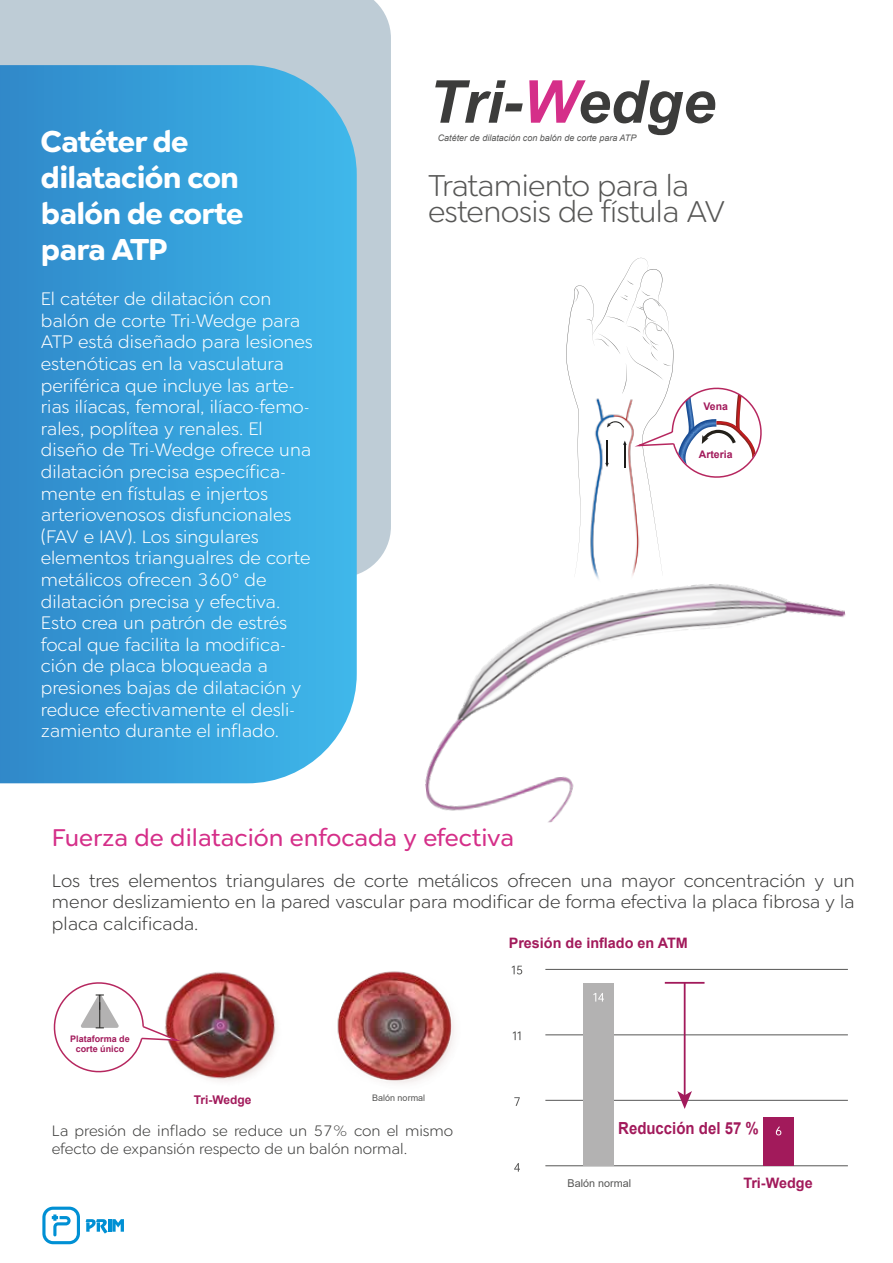
<style>
.page{position:relative;width:893px;height:1263px;background:#fff}
.page>*{position:absolute;margin:0;border:0;box-sizing:border-box;transform-origin:0 0}
.t1{font:italic 700 59.25px "Arial";color:#3c3c3b}
.t2{font:700 30px/36px "Cerco";letter-spacing:-.025em;color:#fff}
.t3{font:300 29.85px/25.7px "Cerco";letter-spacing:-.025em;color:#575756}
.t4{font:24px "Cerco";color:#d52f89}
.t5{font:300 18px/21.6px "Cerco";color:#fff}
.t6{font:300 18px/21.6px "Cerco";color:#3c3c3b;text-align:justify}
.t7{font:700 16.65px "Arial";color:#a21a5b;scale:.9 1}
.t8{font:300 15px/18px "Cerco";color:#3c3c3b}
.t9{font:700 14.4px "Arial";color:#a21a5b}
.t10{font:700 12px "Arial";color:#a21a5b}
.t11{font:10.8px "Arial";color:#575756}
.t12{font:700 10.5px "Arial";color:#a21a5b}
.t13{font:italic 9px "Arial";color:#575756}
.t14{font:700 9px/10.8px "Arial";color:#a21a5b;text-align:center}
.t15{font:9px "Arial";color:#575756}
.s1{color:#d52f89}
</style>
<div class="page">
<div style="left:0;top:0;width:391px;height:575px;background:#beccd6"></div>
<svg style="left:0;top:65px;width:357px;height:718px;background:#39a1da"></svg>
<svg style="left:42px;top:1206px;width:38px;height:38px"></svg>
<svg style="left:86px;top:1219px;width:38px;height:14px"></svg>
<svg style="left:566px;top:258px;width:196px;height:310px"></svg>
<img style="left:425px;top:568px;width:421px;height:254px">
<img style="left:185px;top:972px;width:91px;height:109px">
<img style="left:337px;top:971px;width:117px;height:113px">
<svg style="left:53px;top:982px;width:132px;height:91px"></svg>
<hr style="left:545px;top:1034px;width:303px;height:1px;background:#575756">
<hr style="left:545px;top:1100px;width:303px;height:1px;background:#575756">
<hr style="left:545px;top:969px;width:303px;height:1px;background:#575756">
<svg style="left:514px;top:1097px;width:6px;height:9px"></svg>
<svg style="left:514px;top:1163px;width:6px;height:9px"></svg>
<svg style="left:513px;top:1031px;width:7px;height:9px"></svg>
<svg style="left:512px;top:966px;width:10px;height:8px"></svg>
<hr style="left:545px;top:1165px;width:303px;height:1px;background:#575756">
<div style="left:764px;top:1117px;width:30px;height:49px;background:#a21a5b"></div>
<svg style="left:776px;top:1127px;width:5px;height:8px"></svg>
<div style="left:584px;top:983px;width:30px;height:183px;background:#b3b2b2"></div>
<svg style="left:593px;top:993px;width:11px;height:8px"></svg>
<hr style="left:665px;top:982px;width:39px;height:2px;background:#a21a5b">
<hr style="left:684px;top:983px;width:2px;height:113px;background:#a21a5b">
<svg style="left:677px;top:1091px;width:15px;height:18px"></svg>
<h2 class="t2" style="left:41px;top:122px;width:204px">Catéter de dilatación con balón de corte para ATP</h2>
<p class="t5" style="left:41px;top:287px;width:274px">El catéter de dilatación con balón de corte Tri-Wedge para<br>ATP está diseñado para lesiones estenóticas en la vasculatura periférica que incluye las arte&shy;rias ilíacas, femoral, ilíaco-femo&shy;rales, poplítea y renales. El diseño de Tri-Wedge ofrece una dilatación precisa específica&shy;mente en fístulas e injertos arteriovenosos disfuncionales (FAV e IAV). Los singulares elementos triangualres de corte metálicos ofrecen 360° de dilatación precisa y efectiva.<br>Esto crea un patrón de estrés focal que facilita la modifica&shy;ción de placa bloqueada a presiones bajas de dilatación y reduce efectivamente el desli&shy;zamiento durante el inflado.</p>
<h1 class="t1" style="left:428px;top:62px;width:289px">Tri-<span class="s1">W</span>edge</h1>
<p class="t13" style="left:438px;top:132px;width:200px">Catéter de dilatación con balón de corte para ATP</p>
<h3 class="t3" style="left:428px;top:171px;width:298px">Tratamiento para la estenosis de fístula AV</h3>
<p class="t12" style="left:703px;top:398px;width:26px">Vena</p>
<p class="t12" style="left:699px;top:447px;width:35px">Arteria</p>
<h3 class="t4" style="left:52px;top:819px;width:464px">Fuerza de dilatación enfocada y efectiva</h3>
<p class="t6" style="left:52px;top:869px;width:804px">Los tres elementos triangulares de corte metálicos ofrecen una mayor concentración y un menor deslizamiento en la pared vascular para modificar de forma efectiva la placa fibrosa y la placa calcificada.</p>
<p class="t14" style="left:70px;top:1033px;width:61px">Plataforma de corte único</p>
<p class="t10" style="left:194px;top:1091px;width:59px">Tri-Wedge</p>
<p class="t15" style="left:372px;top:1092px;width:55px">Balón normal</p>
<p class="t8" style="left:52px;top:1120px;width:403px">La presión de inflado se reduce un 57% con el mismo efecto de expansión respecto de un balón normal.</p>
<p class="t9" style="left:509px;top:933px;width:181px">Presión de inflado en ATM</p>
<p class="t7" style="left:618px;top:1117px;width:158px">Reducción del 57 %</p>
<p class="t11" style="left:568px;top:1176px;width:65px">Balón normal</p>
<p class="t9" style="left:743px;top:1172px;width:71px">Tri-Wedge</p>
</div>
